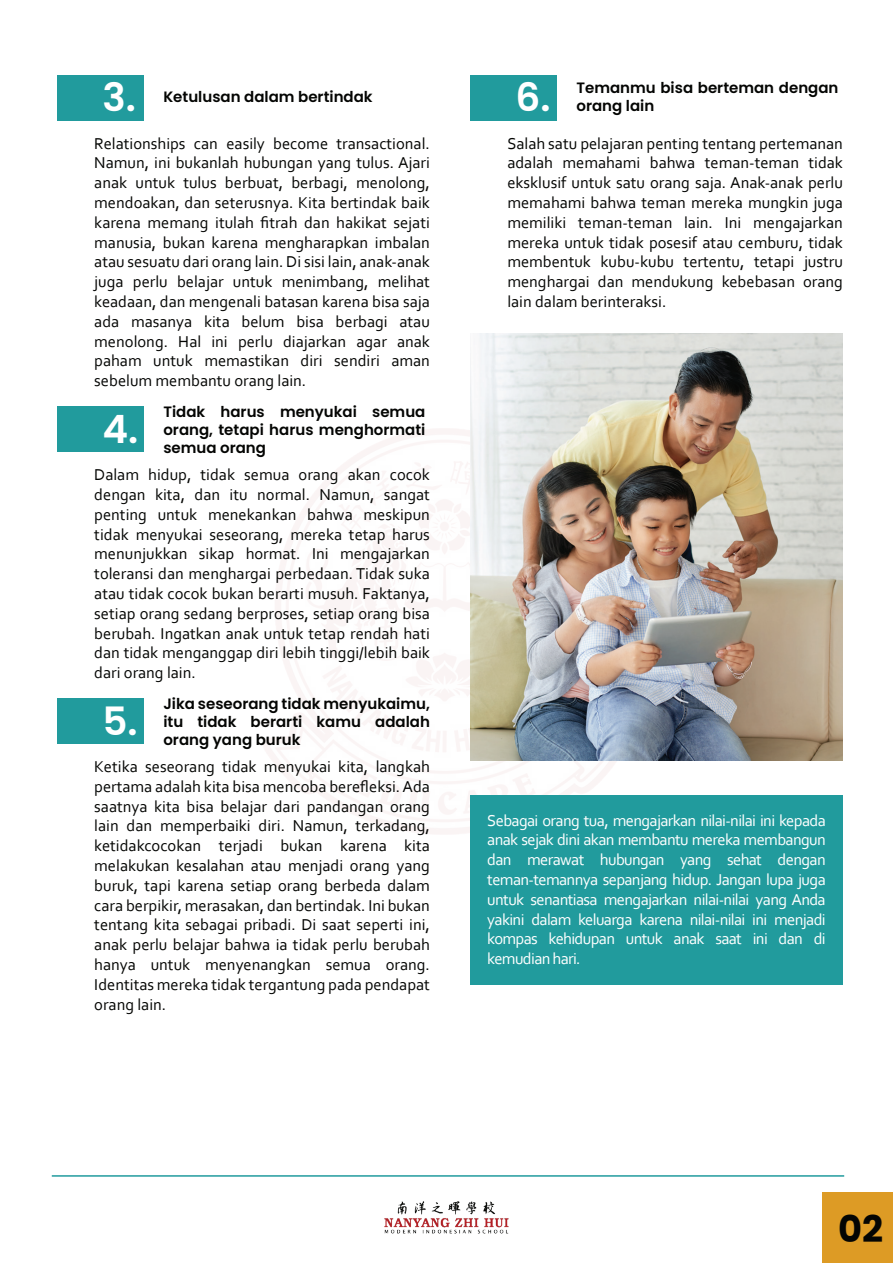
<style>
.page{position:relative;width:893px;height:1263px;background:#fff}
.page>*{position:absolute;margin:0;border:0;box-sizing:border-box;transform-origin:0 0}
.t1{font:600 39px "Poppins";color:#fff}
.t2{font:700 36.9px "Poppins";color:#040503}
.t3{font:16.5px/19.8px "Corbel";color:#040503;text-align:justify}
.t4{font:16.5px/19.8px "Corbel";letter-spacing:-.04em;color:#fff;text-align:justify}
.t5{font:600 15px/18px "Poppins";color:#040503}
</style>
<div class="page">
<img style="left:263px;top:429px;width:364px;height:405px">
<img style="left:384px;top:1201px;width:125px;height:33px">
<hr style="left:52px;top:1175px;width:792px;height:2px;background:#219b9d">
<div style="left:822px;top:1192px;width:71px;height:71px;background:#dd9b25"></div>
<img style="left:471px;top:334px;width:372px;height:426px">
<div style="left:471px;top:795px;width:372px;height:190px;background:#219b9d"></div>
<div style="left:58px;top:75px;width:86px;height:46px;background:#219b9d"></div>
<div style="left:471px;top:75px;width:86px;height:46px;background:#219b9d"></div>
<div style="left:58px;top:407px;width:86px;height:45px;background:#219b9d"></div>
<div style="left:58px;top:698px;width:86px;height:46px;background:#219b9d"></div>
<h1 class="t1" style="left:102px;top:75px;width:35px">3.</h1>
<p class="t5" style="left:163px;top:88px;width:211px">Ketulusan dalam bertindak</p>
<p class="t3" style="left:94px;top:133px;width:337px">Relationships can easily become transactional.<br>Namun, ini bukanlah hubungan yang tulus. Ajari anak untuk tulus berbuat, berbagi, menolong, mendoakan, dan seterusnya. Kita bertindak baik karena memang itulah fitrah dan hakikat sejati manusia, bukan karena mengharapkan imbalan atau sesuatu dari orang lain. Di sisi lain, anak-anak juga perlu belajar untuk menimbang, melihat keadaan, dan mengenali batasan karena bisa saja ada masanya kita belum bisa berbagi atau menolong. Hal ini perlu diajarkan agar anak paham untuk memastikan diri sendiri aman sebelum membantu orang lain.</p>
<p class="t5" style="left:163px;top:403px;width:264px">Tidak harus menyukai semua orang, tetapi harus menghormati</p>
<h1 class="t1" style="left:102px;top:407px;width:37px">4.</h1>
<p class="t5" style="left:163px;top:439px;width:104px">semua orang</p>
<p class="t3" style="left:94px;top:464px;width:337px">Dalam hidup, tidak semua orang akan cocok dengan kita, dan itu normal. Namun, sangat penting untuk menekankan bahwa meskipun tidak menyukai seseorang, mereka tetap harus menunjukkan sikap hormat. Ini mengajarkan toleransi dan menghargai perbedaan. Tidak suka atau tidak cocok bukan berarti musuh. Faktanya, setiap orang sedang berproses, setiap orang bisa berubah. Ingatkan anak untuk tetap rendah hati dan tidak menganggap diri lebih tinggi/lebih baik dari orang lain.</p>
<p class="t5" style="left:163px;top:695px;width:268px">Jika seseorang tidak menyukaimu, itu tidak berarti kamu adalah</p>
<h1 class="t1" style="left:102px;top:699px;width:37px">5.</h1>
<p class="t5" style="left:163px;top:731px;width:139px">orang yang buruk</p>
<p class="t3" style="left:94px;top:756px;width:337px">Ketika seseorang tidak menyukai kita, langkah pertama adalah kita bisa mencoba berefleksi. Ada saatnya kita bisa belajar dari pandangan orang lain dan memperbaiki diri. Namun, terkadang, ketidakcocokan terjadi bukan karena kita melakukan kesalahan atau menjadi orang yang buruk, tapi karena setiap orang berbeda dalam cara berpikir, merasakan, dan bertindak. Ini bukan tentang kita sebagai pribadi. Di saat seperti ini, anak perlu belajar bahwa ia tidak perlu berubah hanya untuk menyenangkan semua orang.<br>Identitas mereka tidak tergantung pada pendapat orang lain.</p>
<p class="t5" style="left:576px;top:79px;width:264px">Temanmu bisa berteman dengan</p>
<h1 class="t1" style="left:515px;top:75px;width:37px">6.</h1>
<p class="t5" style="left:576px;top:97px;width:79px">orang lain</p>
<p class="t3" style="left:507px;top:133px;width:337px">Salah satu pelajaran penting tentang pertemanan adalah memahami bahwa teman-teman tidak eksklusif untuk satu orang saja. Anak-anak perlu memahami bahwa teman mereka mungkin juga memiliki teman-teman lain. Ini mengajarkan mereka untuk tidak posesif atau cemburu, tidak membentuk kubu-kubu tertentu, tetapi justru menghargai dan mendukung kebebasan orang lain dalam berinteraksi.</p>
<p class="t4" style="left:487px;top:810px;width:340px">Sebagai orang tua, mengajarkan nilai-nilai ini kepada anak sejak dini akan membantu mereka membangun dan merawat hubungan yang sehat dengan teman-temannya sepanjang hidup. Jangan lupa juga untuk senantiasa mengajarkan nilai-nilai yang Anda yakini dalam keluarga karena nilai-nilai ini menjadi kompas kehidupan untuk anak saat ini dan di kemudian hari.</p>
<h2 class="t2" style="left:838px;top:1207px;width:47px">02</h2>
<h2 class="t2" style="left:838px;top:1220px;width:39px">01</h2>
</div>
